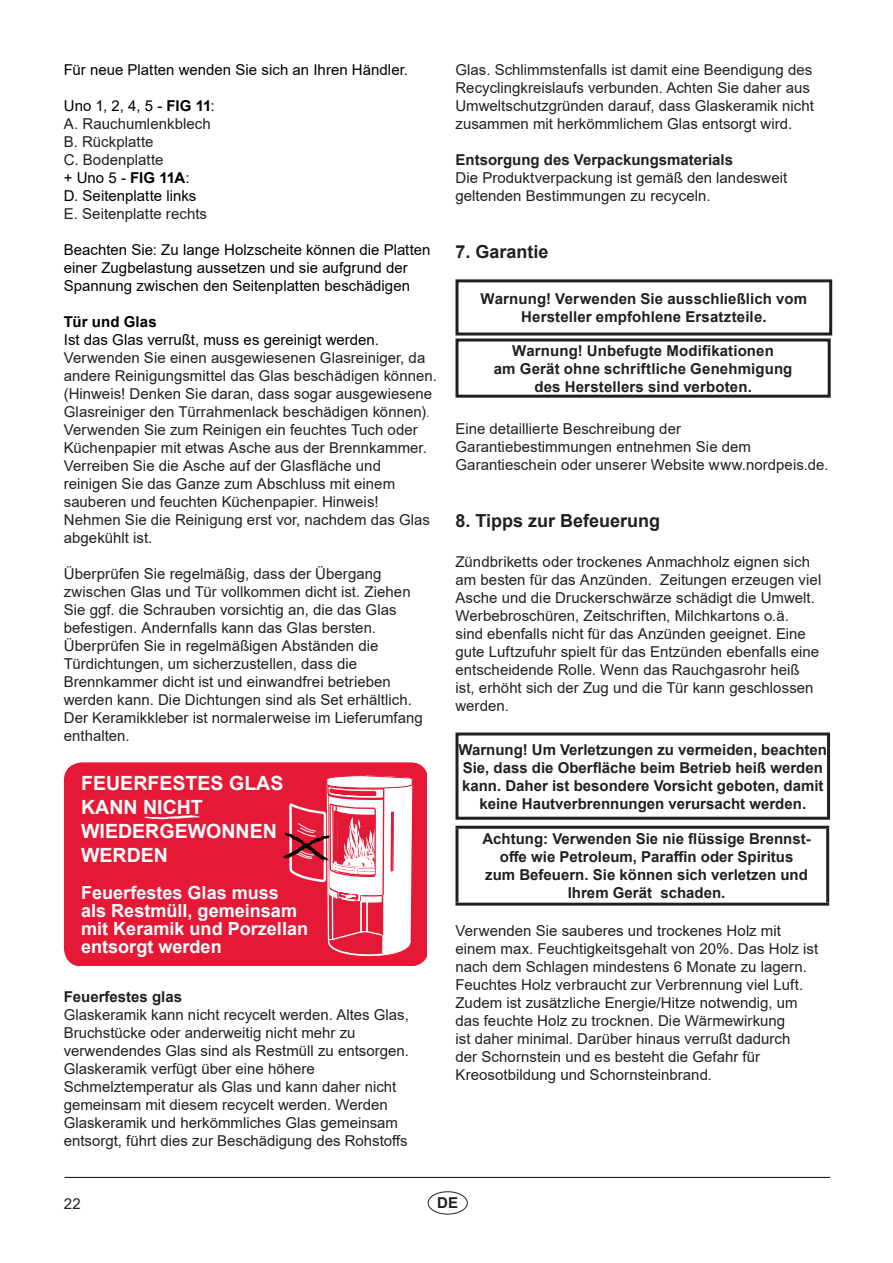
<style>
.page{position:relative;width:893px;height:1263px;background:#fff}
.page>*{position:absolute;margin:0;border:0;box-sizing:border-box;transform-origin:0 0}
.t1{font:700 19.65px/24.2px "Arial";color:#fff}
.t2{font:700 18.15px/18.1px "Arial";color:#fff}
.t3{font:700 18px "Arial";color:#231f20}
.t4{font:15px/18px "Arial";color:#231f20}
.t5{font:700 15px/18px "Arial";color:#231f20;text-align:center}
.t6{font:15px/18px "Arial";color:#000}
.t7{font:700 15px "Arial";letter-spacing:.01em;color:#000}
.s1{color:#000}
.s2{font-weight:700;color:#000}
.s3{color:#40ae49}
</style>
<div class="page">
<hr style="left:65px;top:1177px;width:765px;height:1px;background:#231f20">
<div style="left:428px;top:1191px;width:40px;height:23px;border:1px solid #231f20;border-radius:50%"></div>
<div style="left:64px;top:762px;width:363px;height:204px;background:#e51836"></div>
<svg style="left:283px;top:762px;width:130px;height:204px"></svg>
<svg style="left:144px;top:815px;width:56px;height:4px"></svg>
<div style="left:455px;top:279px;width:377px;height:56px;border:3px solid #231f20"></div>
<div style="left:455px;top:338px;width:376px;height:60px;border:3px solid #231f20"></div>
<div style="left:455px;top:732px;width:375px;height:88px;border:3px solid #231f20"></div>
<hr style="left:455px;top:826px;width:374px;height:3px;background:#231f20">
<hr style="left:455px;top:829px;width:3px;height:74px;background:#231f20">
<hr style="left:826px;top:829px;width:3px;height:74px;background:#231f20">
<hr style="left:455px;top:903px;width:374px;height:3px;background:#231f20">
<p class="t6" style="left:64px;top:60px;width:346px">Für neue Platten wenden Sie sich an Ihren Händler.</p>
<p class="t4" style="left:64px;top:96px;width:152px"><span class="s1">Uno 1, 2, 4, 5 -</span> <span class="s2">FIG 11</span><span class="s1">:<br></span>A. Rauchumlenkblech<br>B. Rückplatte<br>C. Bodenplatte<br><span class="s1">+ Uno 5 -</span> <span class="s2">FIG 11A</span><span class="s1">:<br>D. Seitenplatte links</span></p>
<p class="t4" style="left:64px;top:204px;width:145px">E. Seitenplatte rechts</p>
<p class="t6" style="left:64px;top:240px;width:368px">Beachten Sie: Zu lange Holzscheite können die Platten einer Zugbelastung aussetzen und sie aufgrund der<br>Spannung zwischen den Seitenplatten beschädigen</p>
<p class="t7" style="left:64px;top:311px;width:94px">Tür und Glas</p>
<p class="t6" style="left:64px;top:330px;width:317px">Ist das Glas verrußt, muss es gereinigt werden.</p>
<p class="t4" style="left:64px;top:348px;width:375px">Verwenden Sie einen ausgewiesenen Glasreiniger, da andere Reinigungsmittel das Glas beschädigen können. (Hinweis! Denken Sie daran, dass sogar ausgewiesene Glasreiniger den Türrahmenlack beschädigen können)<span class="s3">.<br></span>Verwenden Sie zum Reinigen ein feuchtes Tuch oder Küchenpapier mit etwas Asche aus der Brennkammer.<br>Verreiben Sie die Asche auf der Glasfläche und reinigen Sie das Ganze zum Abschluss mit einem sauberen und feuchten Küchenpapier. Hinweis!<br>Nehmen Sie die Reinigung erst vor, nachdem das Glas abgekühlt ist.</p>
<p class="t4" style="left:64px;top:564px;width:360px">Überprüfen Sie regelmäßig, dass der Übergang zwischen Glas und Tür vollkommen dicht ist. Ziehen Sie ggf. die Schrauben vorsichtig an, die das Glas befestigen. Andernfalls kann das Glas bersten.<br>Überprüfen Sie in regelmäßigen Abständen die Türdichtungen, um sicherzustellen, dass die Brennkammer dicht ist und einwandfrei betrieben werden kann. Die Dichtungen sind als Set erhältlich.<br>Der Keramikkleber ist normalerweise im Lieferumfang enthalten.</p>
<h1 class="t1" style="left:81px;top:772px;width:204px">FEUERFESTES GLAS<br>KANN NICHT<br>WIEDERGEWONNEN<br>WERDEN</h1>
<p class="t2" style="left:81px;top:884px;width:229px">Feuerfestes Glas muss als Restmüll, gemeinsam mit Keramik und Porzellan entsorgt werden</p>
<p class="t5" style="left:64px;top:987px;width:120px">Feuerfestes glas</p>
<p class="t4" style="left:64px;top:1005px;width:347px">Glaskeramik kann nicht recycelt werden. Altes Glas, Bruchstücke oder anderweitig nicht mehr zu verwendendes Glas sind als Restmüll zu entsorgen.<br>Glaskeramik verfügt über eine höhere Schmelztemperatur als Glas und kann daher nicht gemeinsam mit diesem recycelt werden. Werden Glaskeramik und herkömmliches Glas gemeinsam entsorgt, führt dies zur Beschädigung des Rohstoffs</p>
<p class="t4" style="left:455px;top:60px;width:360px">Glas. Schlimmstenfalls ist damit eine Beendigung des Recyclingkreislaufs verbunden. Achten Sie daher aus Umweltschutzgründen darauf, dass Glaskeramik nicht zusammen mit herkömmlichem Glas entsorgt wird.</p>
<p class="t5" style="left:455px;top:151px;width:279px">Entsorgung des Verpackungsmaterials</p>
<p class="t4" style="left:455px;top:168px;width:333px">Die Produktverpackung ist gemäß den landesweit geltenden Bestimmungen zu recyceln.</p>
<p class="t3" style="left:455px;top:239px;width:95px">7. Garantie</p>
<p class="t5" style="left:481px;top:290px;width:328px">Warnung! Verwenden Sie ausschließlich vom<br>Hersteller empfohlene Ersatzteile.</p>
<p class="t5" style="left:494px;top:341px;width:300px">Warnung! Unbefugte Modifikationen<br>am Gerät ohne schriftliche Genehmigung des Herstellers sind verboten.</p>
<p class="t4" style="left:455px;top:419px;width:375px">Eine detaillierte Beschreibung der<br>Garantiebestimmungen entnehmen Sie dem<br>Garantieschein oder unserer Website www.nordpeis.de.</p>
<p class="t3" style="left:455px;top:508px;width:206px">8. Tipps zur Befeuerung</p>
<p class="t4" style="left:455px;top:552px;width:367px">Zündbriketts oder trockenes Anmachholz eignen sich am besten für das Anzünden. Zeitungen erzeugen viel Asche und die Druckerschwärze schädigt die Umwelt.<br>Werbebroschüren, Zeitschriften, Milchkartons o.ä.<br>sind ebenfalls nicht für das Anzünden geeignet. Eine gute Luftzufuhr spielt für das Entzünden ebenfalls eine entscheidende Rolle. Wenn das Rauchgasrohr heiß ist, erhöht sich der Zug und die Tür kann geschlossen werden.</p>
<p class="t5" style="left:458px;top:740px;width:370px">Warnung! Um Verletzungen zu vermeiden, beachten Sie, dass die Oberfläche beim Betrieb heiß werden kann. Daher ist besondere Vorsicht geboten, damit keine Hautverbrennungen verursacht werden.</p>
<p class="t5" style="left:482px;top:830px;width:330px">Achtung: Verwenden Sie nie flüssige Brennst&shy;offe wie Petroleum, Paraffin oder Spiritus<br>zum Befeuern. Sie können sich verletzen und Ihrem Gerät schaden.</p>
<p class="t4" style="left:455px;top:921px;width:364px">Verwenden Sie sauberes und trockenes Holz mit einem max. Feuchtigkeitsgehalt von 20%. Das Holz ist nach dem Schlagen mindestens 6 Monate zu lagern.<br>Feuchtes Holz verbraucht zur Verbrennung viel Luft.<br>Zudem ist zusätzliche Energie/Hitze notwendig, um das feuchte Holz zu trocknen. Die Wärmewirkung<br>ist daher minimal. Darüber hinaus verrußt dadurch<br>der Schornstein und es besteht die Gefahr für Kreosotbildung und Schornsteinbrand.</p>
<p class="t4" style="left:64px;top:1195px;width:18px">22</p>
<p class="t5" style="left:437px;top:1194px;width:22px">DE</p>
</div>
